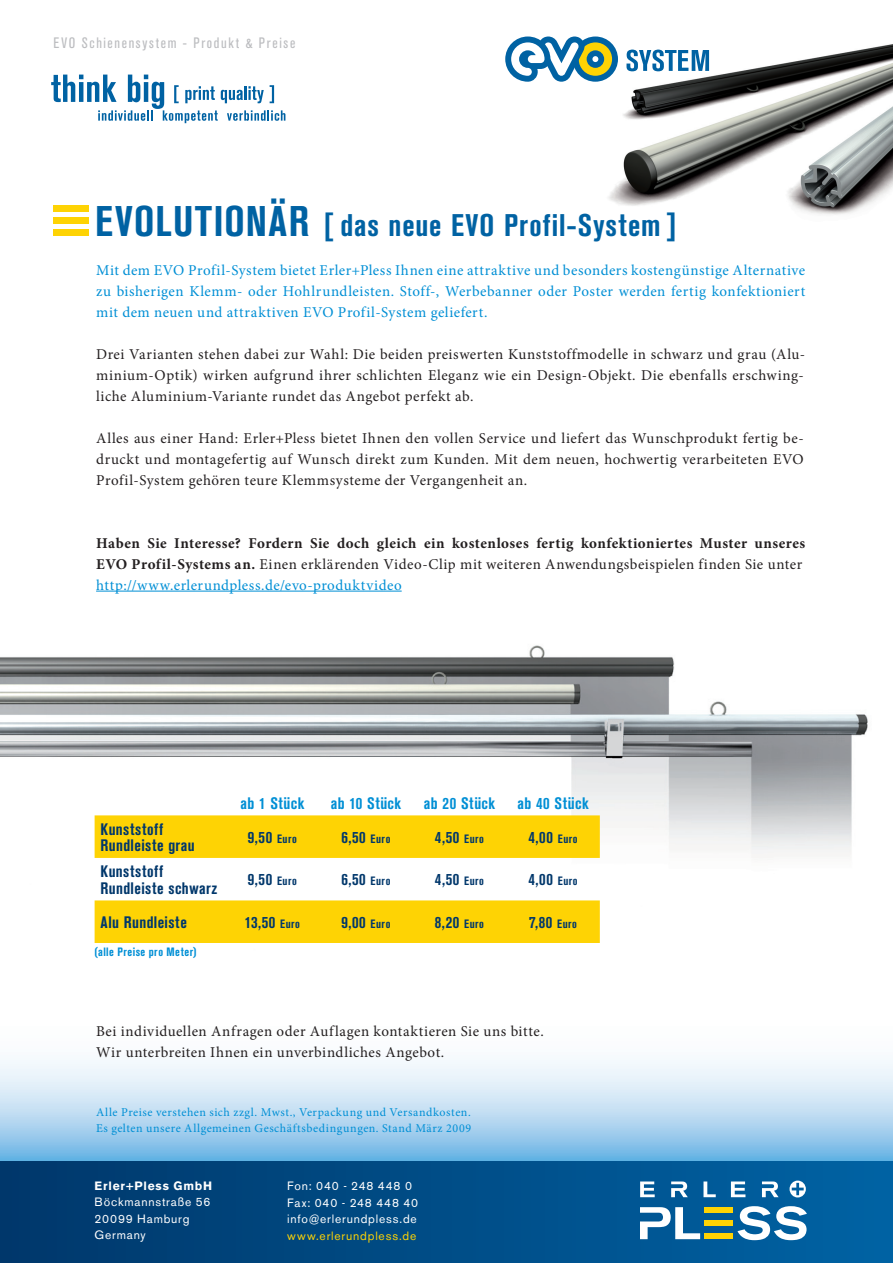
<style>
.page{position:relative;width:893px;height:1263px;background:#fff}
.page>*{position:absolute;margin:0;border:0;box-sizing:border-box;transform-origin:0 0}
.t1{font:700 42.45px "Akzidenz Grot Con BQ";letter-spacing:.035em;color:#0062a3}
.t2{font:700 31.05px "Akzidenz Grot Con BQ";letter-spacing:.035em;color:#0062a3}
.t3{font:700 16.5px/16.5px "Akzidenz Grot Con BQ";letter-spacing:.035em;color:#00376b}
.t4{font:700 16.5px "Akzidenz Grot Con BQ";letter-spacing:.03em;color:#008fd5}
.t5{font:15px/21px "Minion Pro";letter-spacing:.03em;color:#231f20;text-align:justify}
.t6{font:15px/21px "Minion Pro";letter-spacing:.03em;color:#008fd5;text-align:justify}
.t7{font:700 15px/21px "Minion Pro";letter-spacing:.03em;color:#231f20}
.t8{font:15px "Akzidenz Grot Con BQ";letter-spacing:.11em;color:#bcbdc0}
.t9{font:12px/16.5px "Minion Pro";letter-spacing:.045em;color:#008fd5}
.t10{font:12px/16.5px "Akzidenz Grotesk BQ";letter-spacing:.065em;color:#fff}
.t11{font:12px "Akzidenz Grotesk BQ";letter-spacing:.065em;color:#fed304}
.t12{font:700 12px "Akzidenz Grot Con BQ";letter-spacing:.04em;color:#008fd5}
.t13{font:700 12px "Akzidenz Grotesk BQ";letter-spacing:.065em;color:#fff}
.s1{font-weight:400}
.s2{font-weight:400;color:#008fd5}
.s3{font-size:12px}
</style>
<div class="page">
<img style="left:0;top:645px;width:868px;height:298px">
<svg style="left:0;top:1060px;width:893px;height:101px;background:#bcdbf2"></svg>
<div style="left:0;top:1161px;width:893px;height:102px;background:linear-gradient(to right,#00376a,#0163a4)"></div>
<img style="left:608px;top:44px;width:285px;height:171px">
<hr style="left:96px;top:591px;width:306px;height:1px;background:#008fd5">
<svg style="left:51px;top:75px;width:234px;height:48px"></svg>
<div style="left:53px;top:206px;width:36px;height:6px;background:#fed304"></div>
<div style="left:53px;top:218px;width:36px;height:6px;background:#fed304"></div>
<div style="left:53px;top:229px;width:36px;height:7px;background:#fed304"></div>
<svg style="left:505px;top:37px;width:113px;height:45px"></svg>
<svg style="left:626px;top:50px;width:83px;height:21px"></svg>
<svg style="left:789px;top:1180px;width:17px;height:17px"></svg>
<svg style="left:640px;top:1181px;width:15px;height:16px"></svg>
<svg style="left:703px;top:1181px;width:13px;height:16px"></svg>
<svg style="left:731px;top:1181px;width:14px;height:16px"></svg>
<svg style="left:737px;top:1206px;width:70px;height:34px"></svg>
<svg style="left:640px;top:1207px;width:60px;height:32px"></svg>
<div style="left:705px;top:1207px;width:28px;height:6px;background:#fed304"></div>
<div style="left:705px;top:1220px;width:28px;height:6px;background:#fed304"></div>
<div style="left:705px;top:1233px;width:28px;height:6px;background:#fed304"></div>
<svg style="left:671px;top:1181px;width:17px;height:16px"></svg>
<svg style="left:762px;top:1181px;width:17px;height:16px"></svg>
<svg style="left:95px;top:815px;width:505px;height:128px;fill:#fed304"></svg>
<p class="t8" style="left:53px;top:34px;width:243px">EVO Schienensystem - Produkt &amp; Preise</p>
<h1 class="t1" style="left:95px;top:197px;width:215px">EVOLUTIONÄR</h1>
<h2 class="t2" style="left:324px;top:208px;width:353px">[ das neue EVO Profil-System ]</h2>
<p class="t6" style="left:96px;top:259px;width:711px">Mit dem EVO Profil-System bietet Erler+Pless Ihnen eine attraktive und besonders kostengünstige Alternative zu bisherigen Klemm- oder Hohlrundleisten. Stoff-, Werbebanner oder Poster werden fertig konfektioniert mit dem neuen und attraktiven EVO Profil-System geliefert.</p>
<p class="t5" style="left:96px;top:343px;width:711px">Drei Varianten stehen dabei zur Wahl: Die beiden preiswerten Kunststoffmodelle in schwarz und grau (Alu&shy;minium-Optik) wirken aufgrund ihrer schlichten Eleganz wie ein Design-Objekt. Die ebenfalls erschwing&shy;liche Aluminium-Variante rundet das Angebot perfekt ab.</p>
<p class="t5" style="left:96px;top:427px;width:709px">Alles aus einer Hand: Erler+Pless bietet Ihnen den vollen Service und liefert das Wunschprodukt fertig be&shy;druckt und montagefertig auf Wunsch direkt zum Kunden. Mit dem neuen, hochwertig verarbeiteten EVO Profil-System gehören teure Klemmsysteme der Vergangenheit an.</p>
<p class="t7" style="left:96px;top:532px;width:711px">Haben Sie Interesse? Fordern Sie doch gleich ein kostenloses fertig konfektioniertes Muster unseres<br>EVO Profil-Systems an. <span class="s1">Einen erklärenden Video-Clip mit weiteren Anwendungsbeispielen finden Sie unter </span><span class="s2">http://www.erlerundpless.de/evo-produktvideo</span></p>
<p class="t4" style="left:240px;top:793px;width:65px">ab 1 Stück</p>
<p class="t4" style="left:331px;top:793px;width:72px">ab 10 Stück</p>
<p class="t4" style="left:424px;top:793px;width:73px">ab 20 Stück</p>
<p class="t4" style="left:517px;top:793px;width:73px">ab 40 Stück</p>
<p class="t3" style="left:101px;top:821px;width:96px">Kunststoff<br>Rundleiste grau</p>
<p class="t3" style="left:248px;top:829px;width:50px">9,50 <span class="s3">Euro</span></p>
<p class="t3" style="left:341px;top:829px;width:51px">6,50 <span class="s3">Euro</span></p>
<p class="t3" style="left:435px;top:829px;width:51px">4,50 <span class="s3">Euro</span></p>
<p class="t3" style="left:528px;top:829px;width:51px">4,00 <span class="s3">Euro</span></p>
<p class="t3" style="left:101px;top:863px;width:118px">Kunststoff<br>Rundleiste schwarz</p>
<p class="t3" style="left:248px;top:872px;width:50px">9,50 <span class="s3">Euro</span></p>
<p class="t3" style="left:341px;top:872px;width:51px">6,50 <span class="s3">Euro</span></p>
<p class="t3" style="left:435px;top:872px;width:51px">4,50 <span class="s3">Euro</span></p>
<p class="t3" style="left:528px;top:872px;width:51px">4,00 <span class="s3">Euro</span></p>
<p class="t3" style="left:101px;top:914px;width:88px">Alu Rundleiste</p>
<p class="t3" style="left:245px;top:914px;width:57px">13,50 <span class="s3">Euro</span></p>
<p class="t3" style="left:341px;top:914px;width:51px">9,00 <span class="s3">Euro</span></p>
<p class="t3" style="left:435px;top:914px;width:51px">8,20 <span class="s3">Euro</span></p>
<p class="t3" style="left:529px;top:914px;width:49px">7,80 <span class="s3">Euro</span></p>
<p class="t12" style="left:95px;top:945px;width:104px">(alle Preise pro Meter)</p>
<p class="t5" style="left:96px;top:1021px;width:449px">Bei individuellen Anfragen oder Auflagen kontaktieren Sie uns bitte.<br>Wir unterbreiten Ihnen ein unverbindliches Angebot.</p>
<p class="t9" style="left:96px;top:1104px;width:376px">Alle Preise verstehen sich zzgl. Mwst., Verpackung und Versandkosten.<br>Es gelten unsere Allgemeinen Geschäftsbedingungen. Stand März 2009</p>
<p class="t13" style="left:95px;top:1178px;width:119px">Erler+Pless GmbH</p>
<p class="t10" style="left:95px;top:1194px;width:117px">Böckmannstraße 56<br>20099 Hamburg<br>Germany</p>
<p class="t10" style="left:287px;top:1178px;width:133px">Fon: 040 - 248 448 0<br>Fax: 040 - 248 448 40 info@erlerundpless.de</p>
<p class="t11" style="left:287px;top:1228px;width:131px">www.erlerundpless.de</p>
</div>
